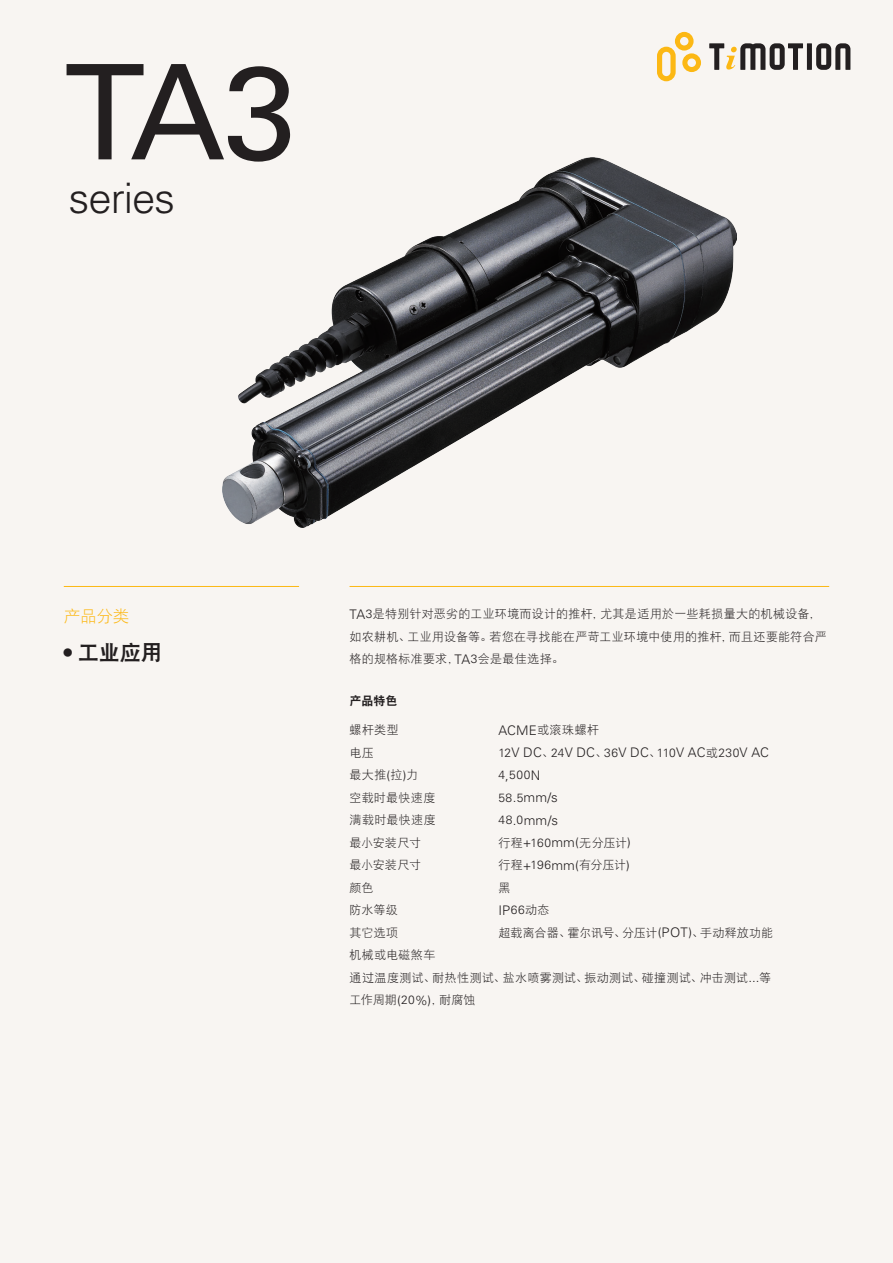
<style>
.page{position:relative;width:893px;height:1263px;background:#f8f5f2}
.page>*{position:absolute;margin:0;border:0;box-sizing:border-box;transform-origin:0 0}
._01_1_product_name{font:132px "Univers LT Std";color:#231f20}
._01_2_product_series{font:300 42px "Univers LT Std";letter-spacing:-.025em;color:#231f20}
._02_2_pr_segments{font:21px "DF Hei W9";color:#231f20}
._02_1_pr_segments{font:16.5px "DF Hei W3";color:#fcb814}
._04_2_feature_body{font:300 13.2px "Univers LT Std";letter-spacing:.01em;color:#231f20}
._04_2_feature_body-2{font:12px "DF Hei W3";letter-spacing:.02em;color:#231f20}
._03_body{font:12px/22.5px "DF Hei W3";letter-spacing:.02em;color:#231f20}
._04_2_feature_body-3{font:12px "DF Hei W3";color:#231f20}
._04_2_feature_body-4{font:300 12px "Univers LT Std";color:#231f20}
._04_1_features_title{font:12px "DF Hei W9";color:#231f20}
.s1{font-family:"Univers LT Std";font-weight:700;font-size:23.1px}
.s2{font-family:"Univers LT Std";font-weight:300;font-size:13.2px}
.s3{font-family:"Univers LT Std";font-weight:300}
.s4{font-size:12px}
.s5{font-family:"DF Hei W3";font-weight:400;font-size:12px}
.s6{font-size:13.2px}
</style>
<div class="page">
<svg style="left:657px;top:32px;width:44px;height:49px"></svg>
<div style="left:807px;top:43px;width:5px;height:27px;background:#231f20"></div>
<svg style="left:816px;top:43px;width:34px;height:27px"></svg>
<svg style="left:709px;top:43px;width:94px;height:27px"></svg>
<hr style="left:350px;top:586px;width:479px;height:1px;background:#fcb814">
<hr style="left:64px;top:586px;width:235px;height:1px;background:#fcb814">
<img style="left:223px;top:158px;width:513px;height:370px">
<p class="_01_1_product_name" style="left:64px;top:34px;width:234px">TA3</p>
<p class="_01_2_product_series" style="left:69px;top:173px;width:108px">series</p>
<p class="_02_1_pr_segments" style="left:64px;top:607px;width:67px">产品分类</p>
<p class="_02_2_pr_segments" style="left:64px;top:642px;width:100px"><span class="s1">•</span> 工业应用</p>
<p class="_03_body" style="left:350px;top:603px;width:479px"><span class="s2">TA</span><span class="s3">3</span>是特别针对恶劣的工业环境而设计的推杆，尤其是适用於一些耗损量大的机械设备，如农耕机、工业用设备等。若您在寻找能在严苛工业环境中使用的推杆，而且还要能符合严格的规格标准要求，<span class="s2">TA</span><span class="s3">3</span>会是最佳选择。</p>
<p class="_04_1_features_title" style="left:350px;top:695px;width:49px">产品特色</p>
<p class="_04_2_feature_body-2" style="left:350px;top:724px;width:51px">螺杆类型</p>
<p class="_04_2_feature_body-2" style="left:498px;top:724px;width:102px"><span class="s2">ACME</span>或滚珠螺杆</p>
<p class="_04_2_feature_body-2" style="left:350px;top:746px;width:26px">电压</p>
<p class="_04_2_feature_body" style="left:498px;top:745px;width:272px"><span class="s4">12</span>V DC<span class="s5">、</span><span class="s4">24</span>V DC<span class="s5">、</span><span class="s4">36</span>V DC<span class="s5">、</span><span class="s4">110</span>V AC<span class="s5">或</span><span class="s4">230</span>V AC</p>
<p class="_04_2_feature_body-2" style="left:350px;top:769px;width:70px">最大推<span class="s2">(</span>拉<span class="s2">)</span>力</p>
<p class="_04_2_feature_body-4" style="left:498px;top:768px;width:44px">4<span class="s6">,</span>500<span class="s6">N</span></p>
<p class="_04_2_feature_body-2" style="left:350px;top:791px;width:87px">空载时最快速度</p>
<p class="_04_2_feature_body" style="left:498px;top:790px;width:61px"><span class="s4">58</span>.<span class="s4">5</span>mm/s</p>
<p class="_04_2_feature_body-2" style="left:350px;top:814px;width:88px">满载时最快速度</p>
<p class="_04_2_feature_body" style="left:498px;top:812px;width:61px"><span class="s4">48</span>.<span class="s4">0</span>mm/s</p>
<p class="_04_2_feature_body-2" style="left:350px;top:836px;width:73px">最小安装尺寸</p>
<p class="_04_2_feature_body-2" style="left:498px;top:836px;width:134px">行程<span class="s2">+</span><span class="s3">160</span><span class="s2">mm(</span>无分压计<span class="s2">)</span></p>
<p class="_04_2_feature_body-2" style="left:350px;top:859px;width:73px">最小安装尺寸</p>
<p class="_04_2_feature_body-2" style="left:498px;top:859px;width:133px">行程<span class="s2">+</span><span class="s3">196</span><span class="s2">mm(</span>有分压计<span class="s2">)</span></p>
<p class="_04_2_feature_body-2" style="left:350px;top:881px;width:26px">颜色</p>
<p class="_04_2_feature_body-2" style="left:498px;top:881px;width:13px">黑</p>
<p class="_04_2_feature_body-2" style="left:350px;top:904px;width:50px">防水等级</p>
<p class="_04_2_feature_body" style="left:498px;top:902px;width:53px">IP<span class="s4">66</span><span class="s5">动态</span></p>
<p class="_04_2_feature_body-2" style="left:350px;top:926px;width:50px">其它选项</p>
<p class="_04_2_feature_body-3" style="left:498px;top:926px;width:276px">超载离合器、霍尔讯号、分压计<span class="s2">(POT)</span>、手动释放功能</p>
<p class="_04_2_feature_body-2" style="left:350px;top:949px;width:87px">机械或电磁煞车</p>
<p class="_04_2_feature_body-2" style="left:350px;top:971px;width:423px">通过温度测试、耐热性测试、盐水喷雾测试、振动测试、碰撞测试、冲击测试<span class="s2">...</span>等</p>
<p class="_04_2_feature_body-2" style="left:350px;top:994px;width:128px">工作周期<span class="s2">(</span><span class="s3">20</span><span class="s2">%)</span>，耐腐蚀</p>
</div>
